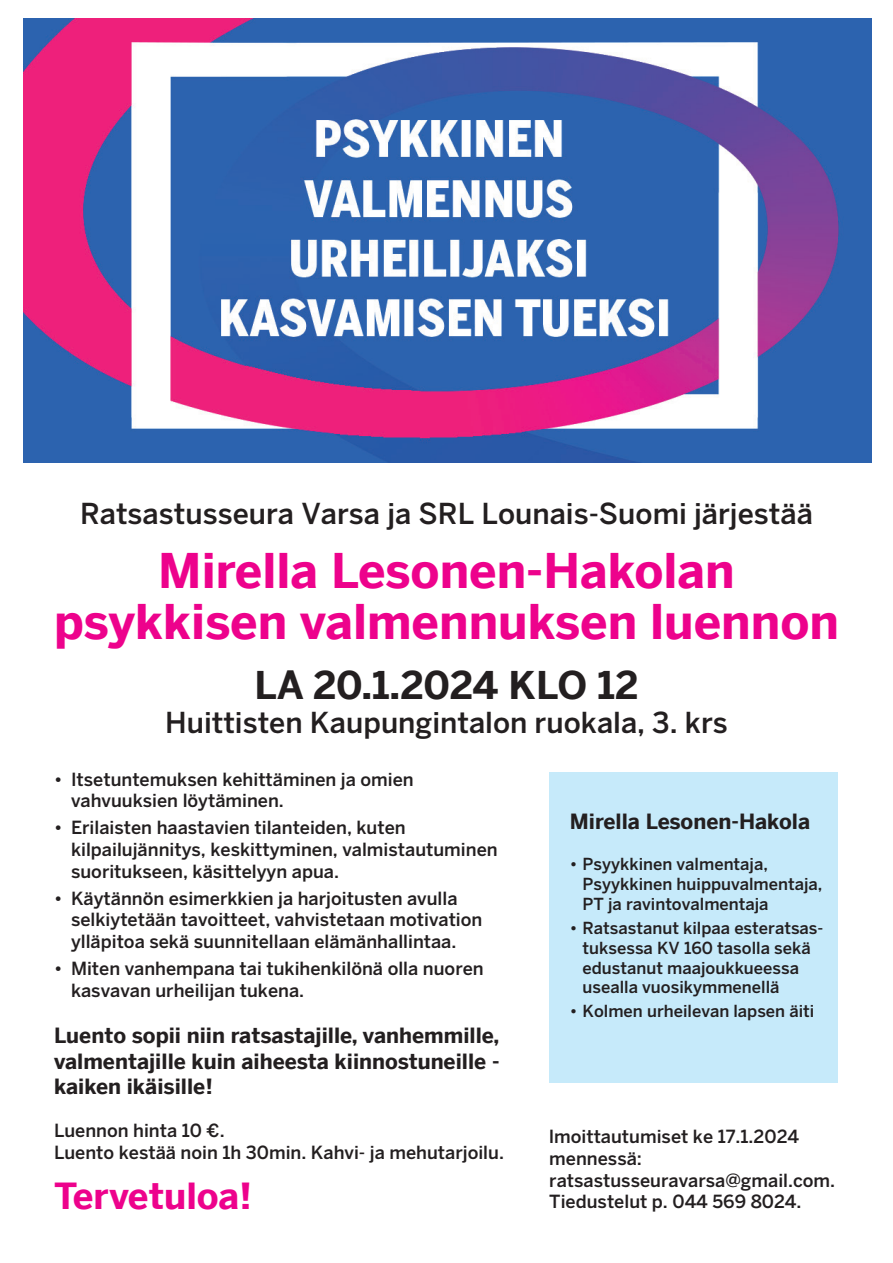
<style>
.page{position:relative;width:893px;height:1263px;background:#fff}
.page>*{position:absolute;margin:0;border:0;box-sizing:border-box;transform-origin:0 0}
.t1{font:700 47.85px/51px "Benton Sans";color:#ed028c;text-align:center}
.t2{font:700 38.25px "Benton Sans";letter-spacing:-.01em;color:#231f20}
.t3{font:700 36px "Benton Sans";color:#ed028c}
.t4{font:500 28.65px "Benton Sans";color:#231f20}
.t5{font:700 21px/25.2px "Benton Sans";color:#231f20;text-align:justify}
.t6{font:500 18px/21.6px "Benton Sans";color:#231f20}
.t7{font:500 16.5px/19.8px "Benton Sans";color:#231f20}
</style>
<div class="page">
<div style="left:549px;top:772px;width:289px;height:311px;background:#c6eafa"></div>
<img style="left:24px;top:18px;width:848px;height:444px">
<h3 class="t4" style="left:80px;top:496px;width:734px">Ratsastusseura Varsa ja SRL Lounais-Suomi järjestää</h3>
<h1 class="t1" style="left:54px;top:544px;width:786px">Mirella Lesonen-Hakolan psykkisen valmennuksen luennon</h1>
<h2 class="t2" style="left:254px;top:662px;width:386px">LA 20.1.2024 KLO 12</h2>
<h3 class="t4" style="left:165px;top:705px;width:564px">Huittisten Kaupungintalon ruokala, 3. krs</h3>
<p class="t6" style="left:71px;top:768px;width:344px;text-indent:-17px">• Itsetuntemuksen kehittäminen ja omien vahvuuksien löytäminen.</p>
<p class="t6" style="left:71px;top:817px;width:428px;text-indent:-17px">• Erilaisten haastavien tilanteiden, kuten kilpailujännitys, keskittyminen, valmistautuminen suoritukseen, käsittelyyn apua.</p>
<p class="t6" style="left:71px;top:887px;width:413px;text-indent:-17px">• Käytännön esimerkkien ja harjoitusten avulla selkiytetään tavoitteet, vahvistetaan motivation ylläpitoa sekä suunnitellaan elämänhallintaa.</p>
<p class="t6" style="left:71px;top:957px;width:414px;text-indent:-17px">• Miten vanhempana tai tukihenkilönä olla nuoren kasvavan urheilijan tukena.</p>
<p class="t5" style="left:54px;top:1023px;width:447px">Luento sopii niin ratsastajille, vanhemmille, valmentajille kuin aiheesta kiinnostuneille - kaiken ikäisille!</p>
<p class="t6" style="left:54px;top:1120px;width:451px">Luennon hinta 10 €.<br>Luento kestää noin 1h 30min. Kahvi- ja mehutarjoilu.</p>
<h3 class="t3" style="left:54px;top:1174px;width:200px">Tervetuloa!</h3>
<p class="t5" style="left:570px;top:808px;width:242px">Mirella Lesonen-Hakola</p>
<p class="t7" style="left:583px;top:854px;width:241px;text-indent:-13px">• Psyykkinen valmentaja,<br>Psyykkinen huippuvalmentaja,<br>PT ja ravintovalmentaja</p>
<p class="t7" style="left:583px;top:918px;width:242px;text-indent:-13px">• Ratsastanut kilpaa esteratsas&shy;tuksessa KV 160 tasolla sekä edustanut maajoukkueessa usealla vuosikymmenellä</p>
<p class="t7" style="left:570px;top:1001px;width:246px">• Kolmen urheilevan lapsen äiti</p>
<p class="t6" style="left:549px;top:1126px;width:287px">lmoittautumiset ke 17.1.2024 mennessä: ratsastusseuravarsa@gmail.com.</p>
<p class="t6" style="left:549px;top:1190px;width:254px">Tiedustelut p. 044 569 8024.</p>
</div>
